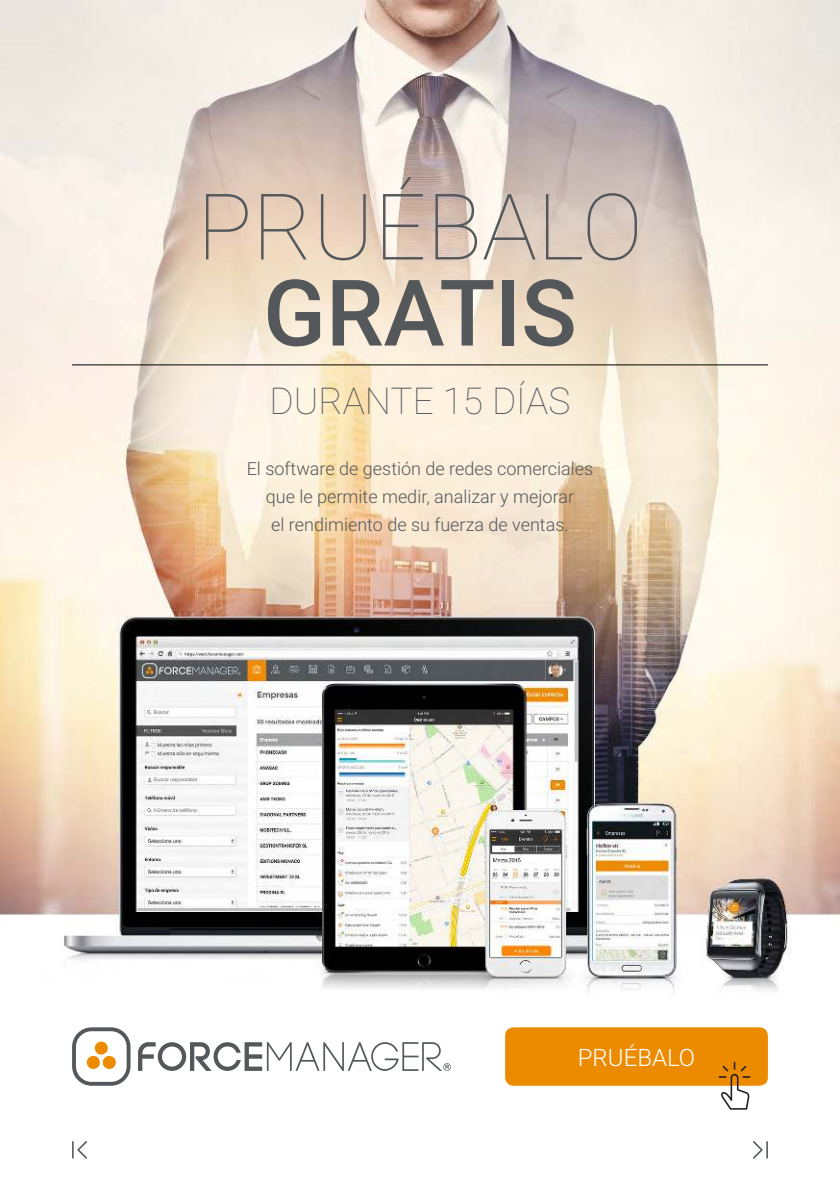
<style>
.page{position:relative;width:840px;height:1191px;background:#fff}
.page>*{position:absolute;margin:0;border:0;box-sizing:border-box;transform-origin:0 0}
.t1{font:100 92px "Roboto";color:#54585a}
.t2{font:500 92px "Roboto";color:#54585a}
.t3{font:100 37px "Roboto";color:#54585a}
.t4{font:300 24px "Roboto";color:#fff}
.t5{font:300 18px/28px "Roboto";color:#54585a;text-align:center}
</style>
<div class="page">
<img style="left:0;top:1px;width:839px;height:1158px">
<hr style="left:72px;top:364px;width:695px;height:1px;background:#000">
<div style="left:505px;top:1027px;width:262px;height:58px;background:#ed8b00;border-radius:9px"></div>
<svg style="left:72px;top:1027px;width:58px;height:58px"></svg>
<svg style="left:138px;top:1042px;width:312px;height:29px"></svg>
<svg style="left:718px;top:1061px;width:32px;height:48px"></svg>
<svg style="left:72px;top:1141px;width:15px;height:17px"></svg>
<svg style="left:752px;top:1141px;width:15px;height:17px"></svg>
<h1 class="t1" style="left:197px;top:174px;width:447px">PRUÉBALO</h1>
<h1 class="t2" style="left:263px;top:276px;width:315px">GRATIS</h1>
<h2 class="t3" style="left:269px;top:379px;width:302px">DURANTE 15 DÍAS</h2>
<p class="t5" style="left:246px;top:456px;width:348px">El software de gestión de redes comerciales que le permite medir, analizar y mejorar<br>el rendimiento de su fuerza de ventas.</p>
<h3 class="t4" style="left:577px;top:1046px;width:119px">PRUÉBALO</h3>
</div>
